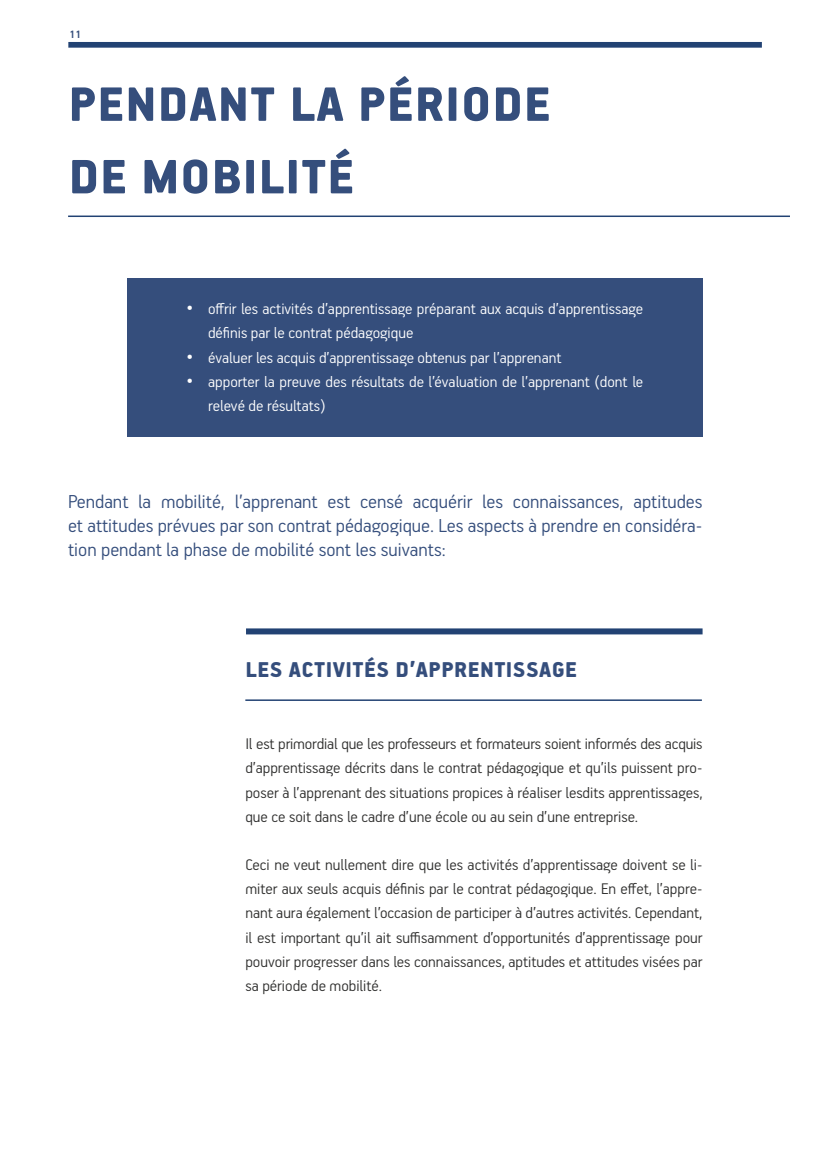
<style>
.page{position:relative;width:830px;height:1149px;background:#fff}
.page>*{position:absolute;margin:0;border:0;box-sizing:border-box;transform-origin:0 0}
.t1{font:900 54px/72.4px "PF Handbook Pro";letter-spacing:.02em;color:#354e7c}
.t2{font:900 24px "PF Handbook Pro";letter-spacing:.02em;color:#354e7c}
.t3{font:300 21px/24.2px "PF Handbook Pro";color:#354e7c;text-align:justify}
.t4{font:300 17.25px/24.2px "PF Handbook Pro";color:#30302f;text-align:justify}
.t5{font:300 17.25px/24.2px "PF Handbook Pro";color:#fff}
.t6{font:700 12px "PF Handbook Pro";color:#354e7c}
.s1{font-family:"Arial";font-weight:400}
</style>
<div class="page">
<div style="left:68px;top:42px;width:693px;height:6px;background:#224273"></div>
<div style="left:127px;top:278px;width:575px;height:158px;background:#354e7c"></div>
<hr style="left:68px;top:215px;width:721px;height:2px;background:#224273">
<hr style="left:245px;top:699px;width:456px;height:1px;background:#224273">
<div style="left:246px;top:628px;width:456px;height:6px;background:#224273"></div>
<p class="t6" style="left:70px;top:27px;width:13px">11</p>
<h1 class="t1" style="left:69px;top:67px;width:483px">PENDANT LA PÉRIODE<br>DE MOBILITÉ</h1>
<p class="t5" style="left:208px;top:296px;width:436px;text-indent:-21px"><span class="s1">•</span> offrir les activités d’apprentissage préparant aux acquis d’apprentissage définis par le contrat pédagogique</p>
<p class="t5" style="left:187px;top:344px;width:376px"><span class="s1">•</span> évaluer les acquis d’apprentissage obtenus par l’apprenant</p>
<p class="t5" style="left:208px;top:368px;width:436px;text-indent:-21px"><span class="s1">•</span> apporter la preuve des résultats de l’évaluation de l’apprenant (dont le relevé de résultats)</p>
<p class="t3" style="left:68px;top:488px;width:635px">Pendant la mobilité, l’apprenant est censé acquérir les connaissances, aptitudes et attitudes prévues par son contrat pédagogique. Les aspects à prendre en considéra&shy;tion pendant la phase de mobilité sont les suivants:</p>
<h2 class="t2" style="left:245px;top:654px;width:333px">LES ACTIVITÉS D’APPRENTISSAGE</h2>
<p class="t4" style="left:245px;top:731px;width:458px">Il est primordial que les professeurs et formateurs soient informés des acquis d’apprentissage décrits dans le contrat pédagogique et qu’ils puissent pro&shy;poser à l’apprenant des situations propices à réaliser lesdits apprentissages, que ce soit dans le cadre d’une école ou au sein d’une entreprise.</p>
<p class="t4" style="left:245px;top:851px;width:458px">Ceci ne veut nullement dire que les activités d’apprentissage doivent se li&shy;miter aux seuls acquis définis par le contrat pédagogique. En effet, l’appre&shy;nant aura également l’occasion de participer à d’autres activités. Cependant, il est important qu’il ait suffisamment d’opportunités d’apprentissage pour pouvoir progresser dans les connaissances, aptitudes et attitudes visées par sa période de mobilité.</p>
</div>
